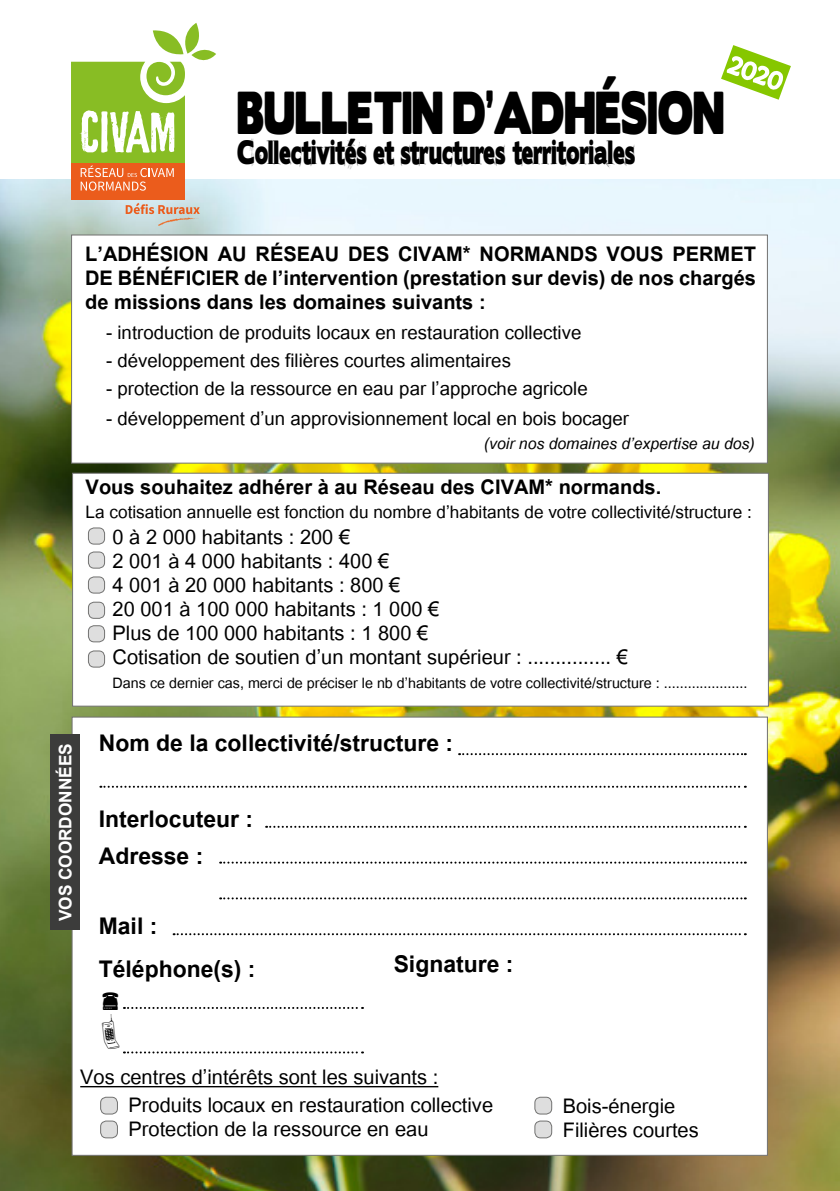
<style>
.page{position:relative;width:840px;height:1191px;background:#fff}
.page>*{position:absolute;margin:0;border:0;box-sizing:border-box;transform-origin:0 0}
.t1{font:54px "Boris Black Bloxx";color:#000;scale:.67 1}
.t2{font:700 32px/70px "Utsaah";color:#000}
.t3{font:30px "Boris Black Bloxx Dirty";color:#000;scale:.67 1}
.t4{font:28px/24px "Utsaah";color:#000}
.t5{font:700 28px/24px "Utsaah";color:#000;text-align:justify}
.t6{font:26px "Utsaah";color:#000}
.t7{font:24px "Utsaah";color:#000}
.t8{font:700 24px "Utsaah";color:#fff}
.t9{font:24px "Maiandra GD";color:#fff}
.t10{font:italic 22px "Utsaah";color:#000}
.t11{font:20px "Utsaah";color:#000}
</style>
<div class="page">
<img style="left:1px;top:179px;width:838px;height:1012px">
<div style="left:72px;top:473px;width:696px;height:233px;background:#fff;border:1px solid #727271"></div>
<div style="left:88px;top:528px;width:16px;height:16px;background:#dedede;border-radius:6px"></div>
<div style="left:88px;top:528px;width:17px;height:16px;border:1px solid #727271;border-radius:6px"></div>
<div style="left:88px;top:552px;width:16px;height:16px;background:#dedede;border-radius:6px"></div>
<div style="left:88px;top:552px;width:17px;height:16px;border:1px solid #727271;border-radius:6px"></div>
<div style="left:88px;top:577px;width:16px;height:16px;background:#dedede;border-radius:6px"></div>
<div style="left:88px;top:577px;width:17px;height:16px;border:1px solid #727271;border-radius:6px"></div>
<div style="left:88px;top:602px;width:16px;height:16px;background:#dedede;border-radius:6px"></div>
<div style="left:88px;top:602px;width:17px;height:16px;border:1px solid #727271;border-radius:6px"></div>
<div style="left:88px;top:626px;width:16px;height:16px;background:#dedede;border-radius:6px"></div>
<div style="left:88px;top:625px;width:17px;height:17px;border:1px solid #727271;border-radius:6px"></div>
<div style="left:88px;top:651px;width:16px;height:16px;background:#dedede;border-radius:6px"></div>
<div style="left:88px;top:650px;width:17px;height:17px;border:1px solid #727271;border-radius:6px"></div>
<div style="left:71px;top:234px;width:696px;height:229px;background:#fff"></div>
<div style="left:72px;top:716px;width:695px;height:439px;background:#fff;border:1px solid #727271"></div>
<svg style="left:459px;top:753px;width:286px;height:2px"></svg>
<svg style="left:220px;top:861px;width:525px;height:2px"></svg>
<svg style="left:220px;top:897px;width:525px;height:2px"></svg>
<svg style="left:173px;top:933px;width:572px;height:2px"></svg>
<svg style="left:266px;top:826px;width:479px;height:2px"></svg>
<svg style="left:100px;top:785px;width:645px;height:2px"></svg>
<div style="left:101px;top:1097px;width:16px;height:17px;background:#dedede;border-radius:6px"></div>
<div style="left:100px;top:1097px;width:18px;height:17px;border:1px solid #727271;border-radius:6px"></div>
<div style="left:101px;top:1121px;width:16px;height:16px;background:#dedede;border-radius:6px"></div>
<div style="left:100px;top:1120px;width:18px;height:18px;border:1px solid #727271;border-radius:6px"></div>
<div style="left:534px;top:1097px;width:17px;height:17px;background:#dedede;border-radius:6px"></div>
<div style="left:534px;top:1097px;width:17px;height:17px;border:1px solid #727271;border-radius:6px"></div>
<div style="left:534px;top:1121px;width:17px;height:16px;background:#dedede;border-radius:6px"></div>
<div style="left:534px;top:1120px;width:17px;height:18px;border:1px solid #727271;border-radius:6px"></div>
<hr style="left:80px;top:1086px;width:358px;height:1px;background:#000">
<div style="left:50px;top:734px;width:30px;height:196px;background:#3c3c3b"></div>
<div style="left:71px;top:163px;width:114px;height:37px;background:#eb5c1c"></div>
<svg style="left:71px;top:23px;width:145px;height:168px"></svg>
<svg style="left:126px;top:203px;width:75px;height:23px;background:#cfc3b7"></svg>
<svg style="left:721px;top:45px;width:69px;height:55px"></svg>
<svg style="left:123px;top:1007px;width:240px;height:46px"></svg>
<p class="t9" style="left:734px;top:50px;width:57px;rotate:20deg">2020</p>
<h1 class="t1" style="left:237px;top:72px;width:728px">BULLETIN D’ADHÉSION</h1>
<p class="t3" style="left:237px;top:136px;width:595px">Collectivités et structures territoriales</p>
<p class="t5" style="left:85px;top:242px;width:672px">L’ADHÉSION AU RÉSEAU DES CIVAM* NORMANDS VOUS PERMET DE BÉNÉFICIER de l’intervention (prestation sur devis) de nos chargés de missions dans les domaines suivants :</p>
<p class="t6" style="left:106px;top:318px;width:476px">- introduction de produits locaux en restauration collective</p>
<p class="t6" style="left:106px;top:346px;width:406px">- développement des filières courtes alimentaires</p>
<p class="t6" style="left:106px;top:374px;width:483px">- protection de la ressource en eau par l’approche agricole</p>
<p class="t6" style="left:106px;top:404px;width:524px">- développement d’un approvisionnement local en bois bocager</p>
<p class="t10" style="left:483px;top:432px;width:272px">(voir nos domaines d’expertise au dos)</p>
<p class="t5" style="left:86px;top:475px;width:577px">Vous souhaitez adhérer à au Réseau des CIVAM* normands.</p>
<p class="t7" style="left:86px;top:499px;width:667px">La cotisation annuelle est fonction du nombre d’habitants de votre collectivité/structure :</p>
<p class="t4" style="left:112px;top:526px;width:516px">0 à 2 000 habitants : 200 €<br>2 001 à 4 000 habitants : 400 €<br>4 001 à 20 000 habitants : 800 €<br>20 001 à 100 000 habitants : 1 000 €<br>Plus de 100 000 habitants : 1 800 €<br>Cotisation de soutien d’un montant supérieur : ............... €</p>
<p class="t11" style="left:112px;top:672px;width:636px">Dans ce dernier cas, merci de préciser le nb d’habitants de votre collectivité/structure : .....................</p>
<p class="t8" style="left:52px;top:921px;width:179px;rotate:-90deg">VOS COORDONNÉES</p>
<p class="t2" style="left:99px;top:709px;width:355px">Nom de la collectivité/structure :</p>
<p class="t2" style="left:99px;top:784px;width:156px">Interlocuteur :</p>
<p class="t2" style="left:99px;top:821px;width:106px">Adresse :<br>Mail :</p>
<p class="t2" style="left:99px;top:934px;width:158px">Téléphone(s) :</p>
<p class="t2" style="left:393px;top:929px;width:121px">Signature :</p>
<p class="t4" style="left:128px;top:1064px;width:366px;line-height:28px;text-indent:-48px">Vos centres d’intérêts sont les suivants :<br>Produits locaux en restauration collective</p>
<p class="t4" style="left:128px;top:1118px;width:301px">Protection de la ressource en eau</p>
<p class="t4" style="left:562px;top:1094px;width:137px">Bois-énergie<br>Filières courtes</p>
</div>
